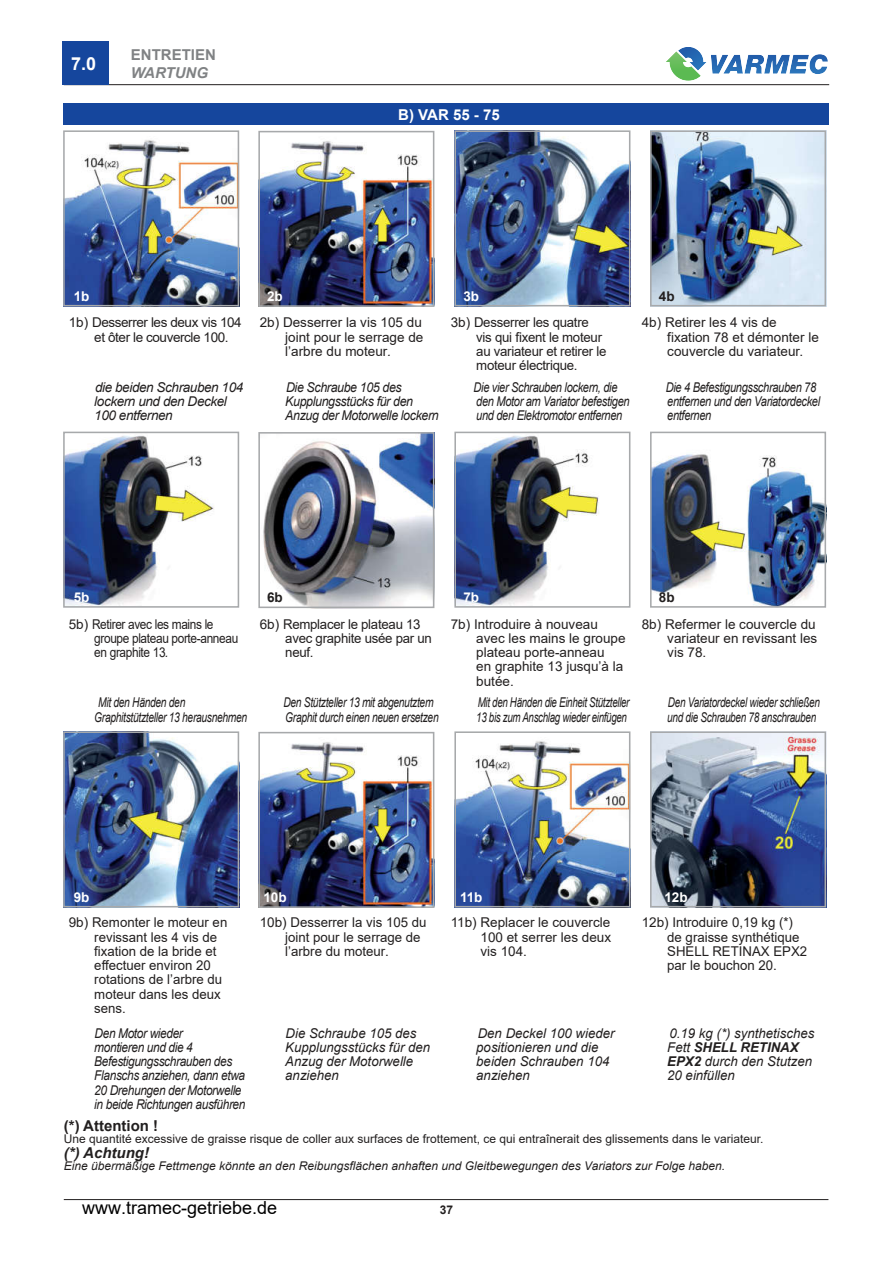
<style>
.page{position:relative;width:893px;height:1263px;background:#fff}
.page>*{position:absolute;margin:0;border:0;box-sizing:border-box;transform-origin:0 0}
.t1{font:18px "Arial";color:#000}
.t2{font:700 18px "Arial";color:#fff}
.t3{font:700 15px "Arial";color:#221f1f}
.t4{font:italic 700 15px "Arial";color:#221f1f}
.t5{font:700 15px "Arial";color:#fff}
.t6{font:700 15px "Arial";color:#808284}
.t7{font:italic 700 15px "Arial";color:#808284}
.t8{font:13.5px/14.2px "Arial";color:#221f1f}
.t9{font:italic 13.5px/14.2px "Arial";color:#221f1f}
.t10{font:italic 13.5px/14.2px "Arial";letter-spacing:-.03em;color:#221f1f;scale:.82 1}
.t11{font:13.5px/14.2px "Arial";letter-spacing:-.02em;color:#221f1f}
.t12{font:italic 13.5px/14.2px "Arial";letter-spacing:-.03em;color:#221f1f;scale:.88 1}
.t13{font:13.5px/14.2px "Arial";letter-spacing:-.03em;color:#221f1f}
.t14{font:italic 13.5px/14.2px "Arial";letter-spacing:-.03em;color:#221f1f;scale:.76 1}
.t15{font:italic 13.5px/14.2px "Arial";letter-spacing:-.03em;color:#221f1f;scale:.92 1}
.t16{font:italic 13.5px/14.2px "Arial";letter-spacing:-.03em;color:#221f1f;scale:.72 1}
.t17{font:italic 13.5px/14.2px "Arial";letter-spacing:-.03em;color:#221f1f;scale:.74 1}
.t18{font:italic 13.5px/14.2px "Arial";letter-spacing:-.03em;color:#221f1f}
.t19{font:700 13.5px "Arial";color:#fff}
.t20{font:700 13.5px "Arial";color:#221f1f}
.t21{font:12px "Arial";color:#221f1f}
.t22{font:italic 12px "Arial";color:#221f1f}
.t23{font:700 12px "Arial";color:#221f1f}
.s1{font-style:italic}
.s2{font-weight:700}
</style>
<div class="page">
<hr style="left:64px;top:84px;width:765px;height:1px;background:#221f1f">
<hr style="left:64px;top:1199px;width:764px;height:1px;background:#221f1f">
<img style="left:678px;top:47px;width:28px;height:21px">
<img style="left:666px;top:51px;width:35px;height:30px">
<img style="left:711px;top:55px;width:12px;height:19px">
<img style="left:723px;top:54px;width:105px;height:20px">
<div style="left:63px;top:103px;width:765px;height:22px;background:#15469d"></div>
<img style="left:66px;top:140px;width:170px;height:163px">
<div style="left:63px;top:130px;width:176px;height:176px;border:2px solid #a7a9ab"></div>
<img style="left:261px;top:141px;width:170px;height:163px">
<div style="left:258px;top:131px;width:176px;height:176px;border:2px solid #a7a9ab"></div>
<img style="left:457px;top:133px;width:170px;height:170px">
<div style="left:454px;top:130px;width:176px;height:176px;border:2px solid #a7a9ab"></div>
<div style="left:63px;top:41px;width:46px;height:44px;background:#15469d"></div>
<img style="left:653px;top:133px;width:170px;height:170px">
<div style="left:650px;top:130px;width:176px;height:176px;border:2px solid #a7a9ab"></div>
<img style="left:66px;top:435px;width:148px;height:170px">
<div style="left:63px;top:432px;width:176px;height:176px;border:2px solid #a7a9ab"></div>
<img style="left:263px;top:435px;width:168px;height:170px">
<div style="left:258px;top:432px;width:176px;height:176px;border:2px solid #a7a9ab"></div>
<img style="left:457px;top:435px;width:142px;height:170px">
<div style="left:454px;top:432px;width:176px;height:176px;border:2px solid #a7a9ab"></div>
<img style="left:653px;top:454px;width:170px;height:151px">
<div style="left:650px;top:432px;width:176px;height:176px;border:2px solid #a7a9ab"></div>
<img style="left:66px;top:734px;width:170px;height:170px">
<div style="left:63px;top:731px;width:176px;height:176px;border:2px solid #a7a9ab"></div>
<img style="left:261px;top:742px;width:170px;height:163px">
<div style="left:258px;top:732px;width:176px;height:176px;border:2px solid #a7a9ab"></div>
<img style="left:457px;top:741px;width:170px;height:163px">
<div style="left:454px;top:731px;width:176px;height:176px;border:2px solid #a7a9ab"></div>
<img style="left:653px;top:734px;width:170px;height:170px">
<div style="left:650px;top:731px;width:176px;height:176px;border:2px solid #a7a9ab"></div>
<h1 class="t2" style="left:71px;top:57px;width:27px">7.0</h1>
<p class="t6" style="left:131px;top:49px;width:87px">ENTRETIEN</p>
<p class="t7" style="left:131px;top:67px;width:79px">WARTUNG</p>
<p class="t5" style="left:398px;top:104px;width:103px">B) VAR 55 - 75</p>
<p class="t19" style="left:74px;top:287px;width:17px">1b</p>
<p class="t19" style="left:267px;top:287px;width:17px">2b</p>
<p class="t19" style="left:463px;top:287px;width:17px">3b</p>
<p class="t20" style="left:659px;top:287px;width:17px">4b</p>
<p class="t13" style="left:94px;top:317px;width:149px;text-indent:-26px">1b) Desserrer les deux vis 104 et ôter le couvercle 100.</p>
<p class="t8" style="left:285px;top:317px;width:140px;text-align:justify;text-indent:-26px">2b) Desserrer la vis 105 du joint pour le serrage de l’arbre du moteur<span class="s1">.</span></p>
<p class="t11" style="left:476px;top:317px;width:132px;text-indent:-26px">3b) Desserrer les quatre vis qui fixent le moteur au variateur et retirer le moteur électrique.</p>
<p class="t8" style="left:667px;top:317px;width:153px;text-indent:-26px">4b) Retirer les 4 vis de fixation 78 et démonter le couvercle du variateur.</p>
<p class="t18" style="left:94px;top:381px;width:151px">die beiden Schrauben 104 lockern und den Deckel<br>100 entfernen</p>
<p class="t15" style="left:285px;top:381px;width:168px">Die Schraube 105 des<br>Kupplungsstücks für den<br>Anzug der Motorwelle lockern</p>
<p class="t10" style="left:474px;top:381px;width:192px">Die vier Schrauben lockern, die den Motor am Variator befestigen und den Elektromotor entfernen</p>
<p class="t10" style="left:666px;top:381px;width:190px">Die 4 Befestigungsschrauben 78 entfernen und den Variatordeckel entfernen</p>
<p class="t19" style="left:74px;top:588px;width:17px">5b</p>
<p class="t20" style="left:267px;top:588px;width:17px">6b</p>
<p class="t19" style="left:463px;top:588px;width:17px">7b</p>
<p class="t20" style="left:659px;top:588px;width:17px">8b</p>
<p class="t13" style="left:94px;top:618px;width:145px;text-indent:-26px">5b) Retirer avec les mains le groupe plateau porte-anneau en graphite 13<span class="s1">.</span></p>
<p class="t11" style="left:285px;top:618px;width:148px;text-indent:-26px">6b) Remplacer le plateau 13 avec graphite usée par un neuf.</p>
<p class="t8" style="left:476px;top:618px;width:151px;text-indent:-26px">7b) Introduire à nouveau avec les mains le groupe plateau porte-anneau<br>en graphite 13 jusqu’à la butée.</p>
<p class="t8" style="left:667px;top:618px;width:152px;text-align:justify;text-indent:-26px">8b) Refermer le couvercle du variateur en revissant les vis 78.</p>
<p class="t14" style="left:94px;top:697px;width:203px">Mit den Händen den<br>Graphitstützteller 13 herausnehmen</p>
<p class="t14" style="left:283px;top:697px;width:206px">Den Stützteller 13 mit abgenutztem<br>Graphit durch einen neuen ersetzen</p>
<p class="t16" style="left:476px;top:697px;width:214px">Mit den Händen die Einheit Stützteller<br>13 bis zum Anschlag wieder einfügen</p>
<p class="t17" style="left:667px;top:697px;width:208px">Den Variatordeckel wieder schließen und die Schrauben 78 anschrauben</p>
<p class="t19" style="left:74px;top:888px;width:17px">9b</p>
<p class="t19" style="left:263px;top:888px;width:25px">10b</p>
<p class="t19" style="left:460px;top:888px;width:24px">11b</p>
<p class="t19" style="left:664px;top:888px;width:25px">12b</p>
<p class="t8" style="left:94px;top:916px;width:135px;text-indent:-26px">9b) Remonter le moteur en revissant les 4 vis de fixation de la bride et effectuer environ 20 rotations de l’arbre du moteur dans les deux sens.</p>
<p class="t8" style="left:285px;top:916px;width:143px;text-indent:-26px">10b) Desserrer la vis 105 du joint pour le serrage de l’arbre du moteur.</p>
<p class="t8" style="left:480px;top:916px;width:132px;text-align:justify;text-indent:-30px">11b) Replacer le couvercle 100 et serrer les deux vis 104.</p>
<p class="t8" style="left:667px;top:916px;width:141px;text-indent:-26px">12b) Introduire 0,19 kg (*) de graisse synthétique<br>SHELL RETINAX EPX2 par le bouchon 20.</p>
<p class="t12" style="left:94px;top:1027px;width:173px">Den Motor wieder<br>montieren und die 4<br>Befestigungsschrauben des<br>Flanschs anziehen, dann etwa<br>20 Drehungen der Motorwelle in beide Richtungen ausführen</p>
<p class="t9" style="left:285px;top:1027px;width:146px">Die Schraube 105 des<br>Kupplungsstücks für den<br>Anzug der Motorwelle anziehen</p>
<p class="t9" style="left:476px;top:1027px;width:140px">Den Deckel 100 wieder positionieren und die beiden Schrauben 104 anziehen</p>
<p class="t9" style="left:667px;top:1027px;width:149px">0.19 kg (*) synthetisches<br>Fett <span class="s2">SHELL RETINAX<br>EPX2</span> durch den Stutzen<br>20 einfüllen</p>
<p class="t3" style="left:64px;top:1115px;width:96px">(*) Attention !</p>
<p class="t21" style="left:64px;top:1134px;width:701px">Une quantité excessive de graisse risque de coller aux surfaces de frottement, ce qui entraînerait des glissements dans le variateur.</p>
<p class="t4" style="left:64px;top:1142px;width:87px">(*) Achtung!</p>
<p class="t22" style="left:64px;top:1161px;width:663px">Eine übermäßige Fettmenge könnte an den Reibungsflächen anhaften und Gleitbewegungen des Variators zur Folge haben.</p>
<h1 class="t1" style="left:82px;top:1201px;width:197px">www.tramec-getriebe.de</h1>
<p class="t23" style="left:440px;top:1206px;width:15px">37</p>
</div>
